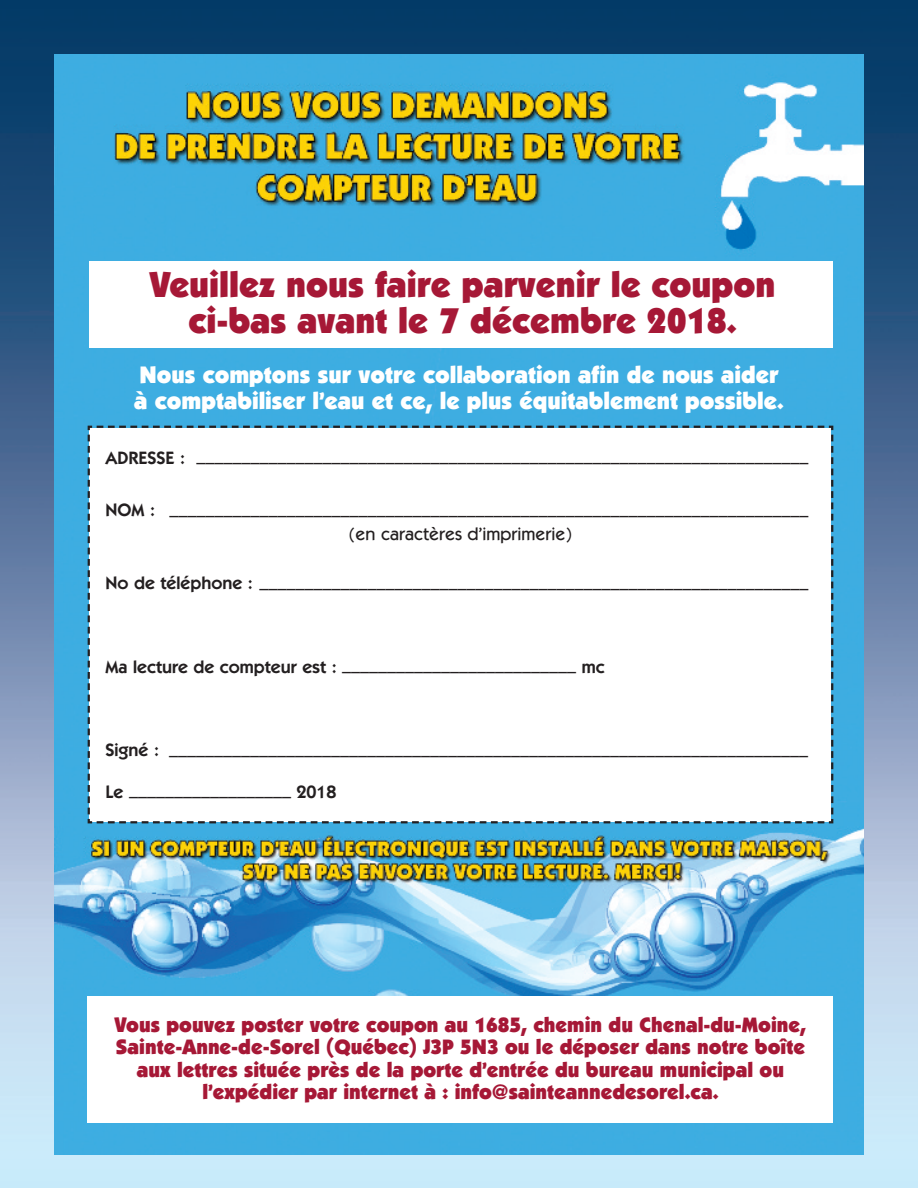
<style>
.page{position:relative;width:918px;height:1188px;background:#fff}
.page>*{position:absolute;margin:0;border:0;box-sizing:border-box;transform-origin:0 0}
.t1{font:900 36px/36px "Itc Kabel";color:#a61836;text-align:center}
.t2{font:900 24px/26px "Itc Kabel";color:#fff}
.t3{font:900 21px/22.5px "Itc Kabel";color:#a61836;text-align:center}
.t4{font:600 18px "Itc Kabel";color:#231f20}
.t5{font:500 18px "Itc Kabel";color:#231f20}
</style>
<div class="page">
<img style="left:0;top:0;width:918px;height:1188px">
<img style="left:54px;top:54px;width:810px;height:1101px">
<div style="left:89px;top:261px;width:744px;height:86px;background:#fff"></div>
<svg style="left:87px;top:425px;width:747px;height:400px"></svg>
<div style="left:88px;top:997px;width:745px;height:126px;background:#fff"></div>
<h1 class="t1" style="left:150px;top:270px;width:627px">Veuillez nous faire parvenir le coupon ci-bas avant le 7 décembre 2018.</h1>
<h2 class="t2" style="left:134px;top:364px;width:651px">Nous comptons sur votre collaboration afin de nous aider à comptabiliser l’eau et ce, le plus équitablement possible.</h2>
<p class="t4" style="left:106px;top:450px;width:704px">ADRESSE : ____________________________________________________________________</p>
<p class="t4" style="left:106px;top:502px;width:704px">NOM : _______________________________________________________________________</p>
<p class="t5" style="left:349px;top:528px;width:225px">(en caractères d’imprimerie)</p>
<p class="t4" style="left:106px;top:576px;width:704px">No de téléphone : _____________________________________________________________</p>
<p class="t4" style="left:106px;top:659px;width:501px">Ma lecture de compteur est : __________________________ mc</p>
<p class="t4" style="left:106px;top:742px;width:704px">Signé : _______________________________________________________________________</p>
<p class="t4" style="left:106px;top:784px;width:232px">Le __________________ 2018</p>
<p class="t3" style="left:115px;top:1015px;width:693px">Vous pouvez poster votre coupon au 1685, chemin du Chenal-du-Moine, Sainte-Anne-de-Sorel (Québec) J3P 5N3 ou le déposer dans notre boîte aux lettres située près de la porte d’entrée du bureau municipal ou l’expédier par internet à : info@sainteannedesorel.ca.</p>
</div>
